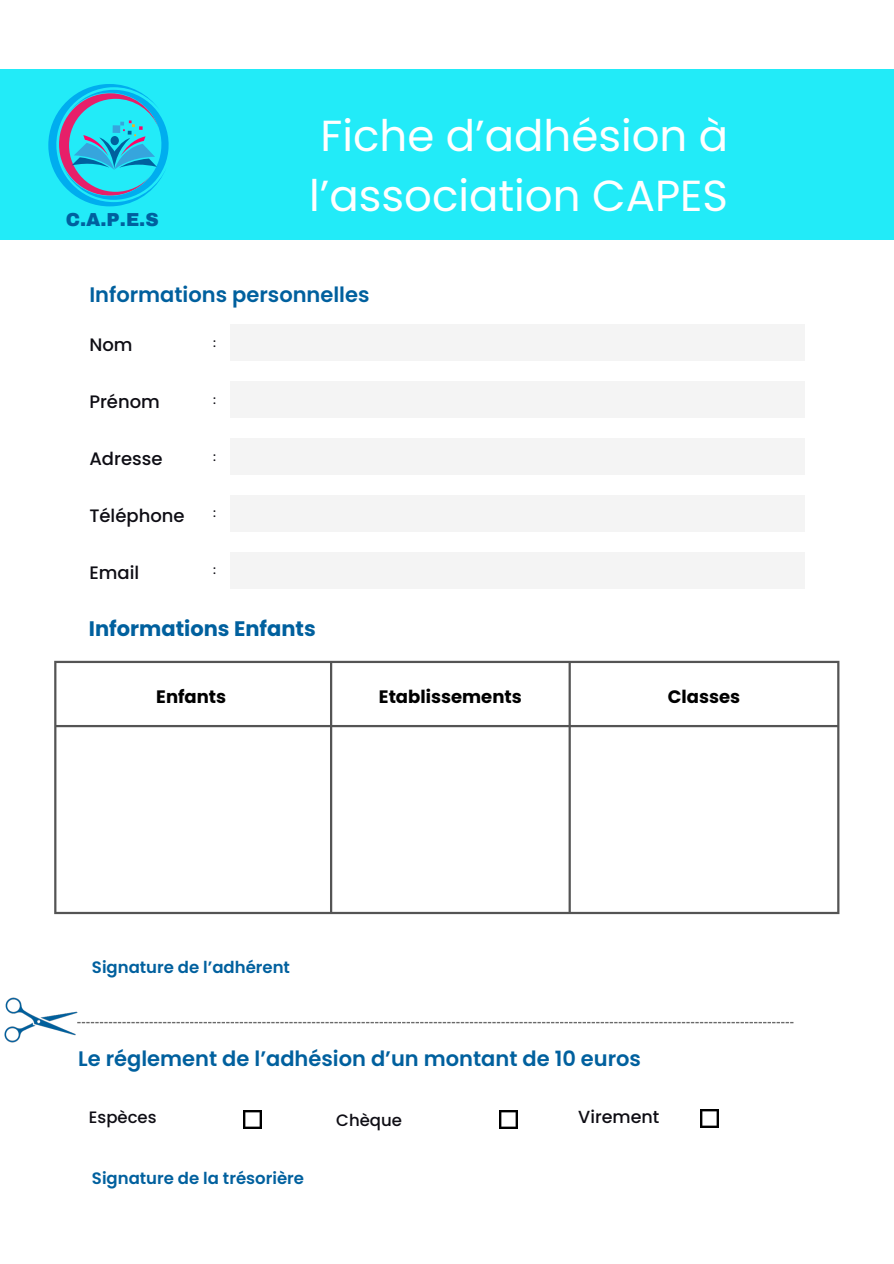
<style>
.page{position:relative;width:894px;height:1264px;background:#fff}
.page>*{position:absolute;margin:0;border:0;box-sizing:border-box;transform-origin:0 0}
.t1{font:43.5px/60.8px "Poppins";color:#fff}
.t2{font:600 21px "Poppins";color:#00609e}
.t3{font:700 21px "Poppins";color:#00609e}
.t4{font:900 18.45px "Archivo";color:#00609e}
.t5{font:500 18px "Poppins";color:#0e0d14}
.t6{font:700 18px "Poppins";color:#000}
.t7{font:500 17.55px "Poppins";color:#0e0d14}
.t8{font:600 16.5px "Poppins";color:#00609e}
.t9{font:500 16.5px "Poppins";color:#0e0d14}
.t10{font:500 12px "Poppins";color:#0e0d14}
</style>
<div class="page">
<img style="left:244px;top:1110px;width:18px;height:18px">
<img style="left:499px;top:1110px;width:18px;height:18px">
<svg style="left:54px;top:660px;width:785px;height:254px"></svg>
<img style="left:4px;top:997px;width:790px;height:46px">
<div style="left:0;top:70px;width:893px;height:169px;background:#22ebf8"></div>
<svg style="left:48px;top:84px;width:121px;height:122px"></svg>
<div style="left:230px;top:324px;width:574px;height:37px;background:#f4f4f4"></div>
<div style="left:230px;top:381px;width:574px;height:37px;background:#f4f4f4"></div>
<div style="left:230px;top:438px;width:574px;height:37px;background:#f4f4f4"></div>
<div style="left:230px;top:495px;width:574px;height:37px;background:#f4f4f4"></div>
<div style="left:230px;top:551px;width:574px;height:37px;background:#f4f4f4"></div>
<img style="left:700px;top:1109px;width:18px;height:18px">
<p class="t4" style="left:66px;top:210px;width:94px">C.A.P.E.S</p>
<p class="t1" style="left:309px;top:105px;width:420px">Fiche d’adhésion à l’association CAPES</p>
<h4 class="t2" style="left:89px;top:280px;width:281px">Informations personnelles</h4>
<h4 class="t5" style="left:89px;top:332px;width:45px">Nom</h4>
<h4 class="t10" style="left:213px;top:334px;width:4px">:</h4>
<p class="t5" style="left:89px;top:389px;width:72px">Prénom</p>
<p class="t10" style="left:213px;top:391px;width:4px">:</p>
<h4 class="t5" style="left:89px;top:446px;width:75px">Adresse</h4>
<p class="t10" style="left:213px;top:448px;width:4px">:</p>
<h4 class="t5" style="left:89px;top:503px;width:97px">Téléphone</h4>
<h2 class="t10" style="left:213px;top:505px;width:4px">:</h2>
<p class="t5" style="left:89px;top:559px;width:51px">Email</p>
<p class="t10" style="left:213px;top:561px;width:4px">:</p>
<h2 class="t3" style="left:89px;top:613px;width:228px">Informations Enfants</h2>
<p class="t6" style="left:156px;top:684px;width:71px">Enfants</p>
<h4 class="t6" style="left:379px;top:684px;width:144px">Etablissements</h4>
<p class="t6" style="left:667px;top:684px;width:74px">Classes</p>
<p class="t8" style="left:92px;top:955px;width:199px">Signature de l’adhérent</p>
<h4 class="t2" style="left:78px;top:1043px;width:564px">Le réglement de l’adhésion d’un montant de 10 euros</h4>
<p class="t9" style="left:89px;top:1105px;width:69px">Espèces</p>
<h4 class="t8" style="left:92px;top:1166px;width:213px">Signature de la trésorière</h4>
<p class="t9" style="left:336px;top:1108px;width:67px">Chèque</p>
<p class="t7" style="left:578px;top:1104px;width:83px">Virement</p>
</div>
